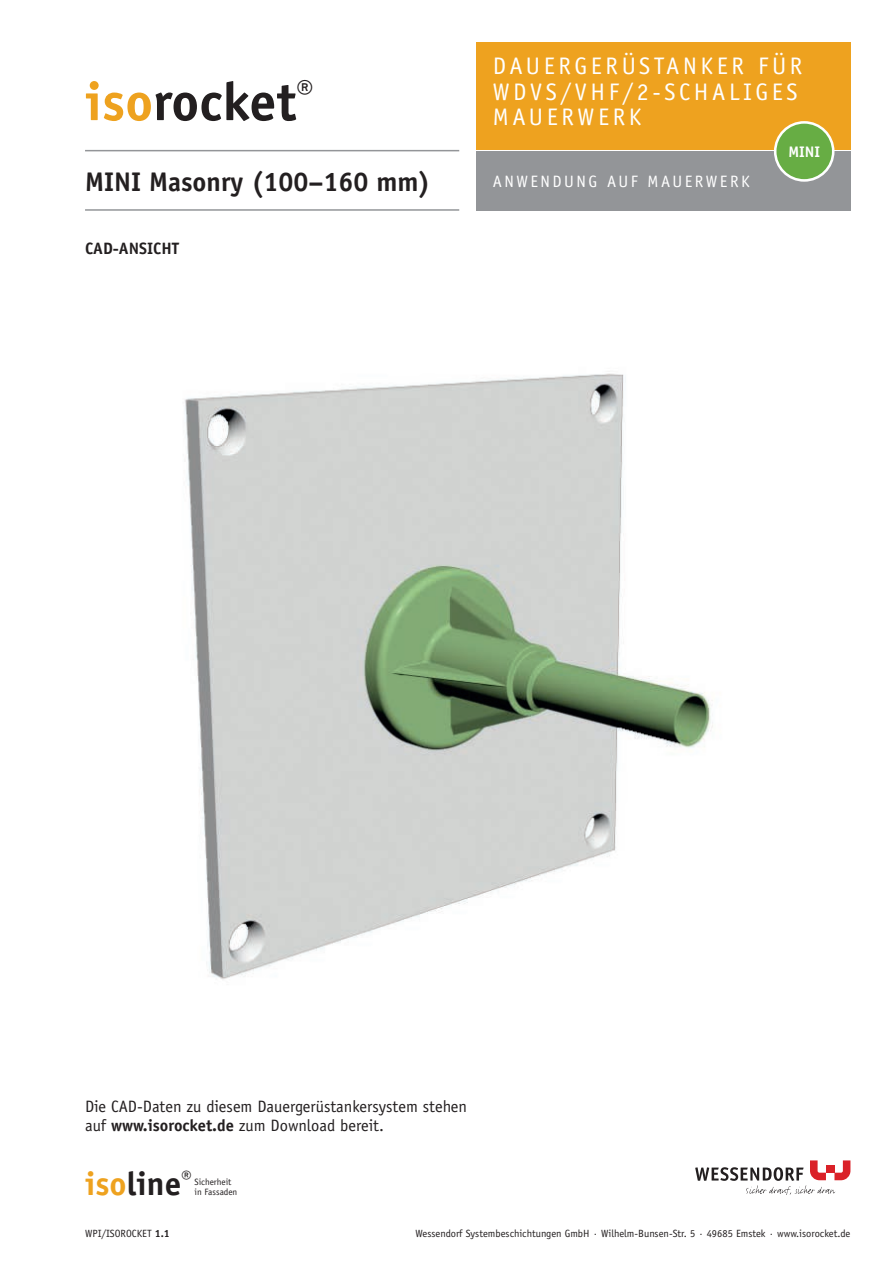
<style>
.page{position:relative;width:893px;height:1263px;background:#fff}
.page>*{position:absolute;margin:0;border:0;box-sizing:border-box;transform-origin:0 0}
.t1{font:700 54px "Officina Sans Std";color:#231f20}
.t2{font:700 27px "Officina Sans Std";color:#231f20}
.t3{font:24px/25.5px "Officina Sans Std";letter-spacing:.15em;color:#fff}
.t4{font:16.5px/19.5px "Officina Sans Std";color:#231f20}
.t5{font:16.5px "Officina Sans Std";letter-spacing:.15em;color:#fff}
.t6{font:700 16.5px "Officina Sans Std";color:#231f20}
.t7{font:700 15.3px "Officina Sans Std";color:#fff}
.t8{font:10.5px "Officina Sans Std";color:#231f20}
.t9{font:9.15px/9.8px "Officina Sans Std";color:#231f20}
.s1{color:#eea21f}
.s2{font-weight:700}
.s3{font-weight:700;font-size:33px;color:#eea21f}
.s4{font-weight:700;font-size:33px}
.s5{font-size:19.2px}
</style>
<div class="page">
<svg style="left:695px;top:1160px;width:155px;height:35px"></svg>
<div style="left:826px;top:1165px;width:8px;height:8px;background:#da2128"></div>
<div style="left:476px;top:43px;width:374px;height:107px;background:#eea21f"></div>
<div style="left:476px;top:151px;width:374px;height:60px;background:#939598"></div>
<hr style="left:85px;top:150px;width:374px;height:1px;background:#939598">
<hr style="left:85px;top:209px;width:374px;height:2px;background:#939598">
<div style="left:775px;top:122px;width:58px;height:58px;background:#67ad44;border-radius:50%"></div>
<div style="left:774px;top:121px;width:60px;height:61px;border:3px solid #fff;border-radius:50%"></div>
<img style="left:184px;top:373px;width:529px;height:607px">
<h1 class="t1" style="left:85px;top:68px;width:230px"><span class="s1">iso</span>rocket<sup>®</sup></h1>
<h3 class="t3" style="left:493px;top:53px;width:311px">DAUERGERÜSTANKER FÜR<br>WDVS/VHF/2-SCHALIGES<br>MAUERWERK</h3>
<h3 class="t7" style="left:788px;top:142px;width:33px">MINI</h3>
<h2 class="t2" style="left:85px;top:165px;width:347px">MINI Masonry (100–160 mm)</h2>
<h3 class="t5" style="left:493px;top:172px;width:258px">ANWENDUNG AUF MAUERWERK</h3>
<h3 class="t6" style="left:85px;top:238px;width:96px">CAD-ANSICHT</h3>
<h3 class="t4" style="left:85px;top:1096px;width:384px">Die CAD-Daten zu diesem Dauergerüstankersystem stehen auf <span class="s2">www.isorocket.de</span> zum Download bereit.</h3>
<p class="t9" style="left:195px;top:1177px;width:44px;text-indent:-110px"><span class="s3">iso</span><span class="s4">line</span><span class="s5">®</span> Sicherheit in Fassaden</p>
<p class="t8" style="left:85px;top:1228px;width:86px">WPI/ISOROCKET <span class="s2">1.1</span></p>
<p class="t8" style="left:415px;top:1228px;width:436px">Wessendorf Systembeschichtungen GmbH · Wilhelm-Bunsen-Str. 5 · 49685 Emstek · www.isorocket.de</p>
</div>
